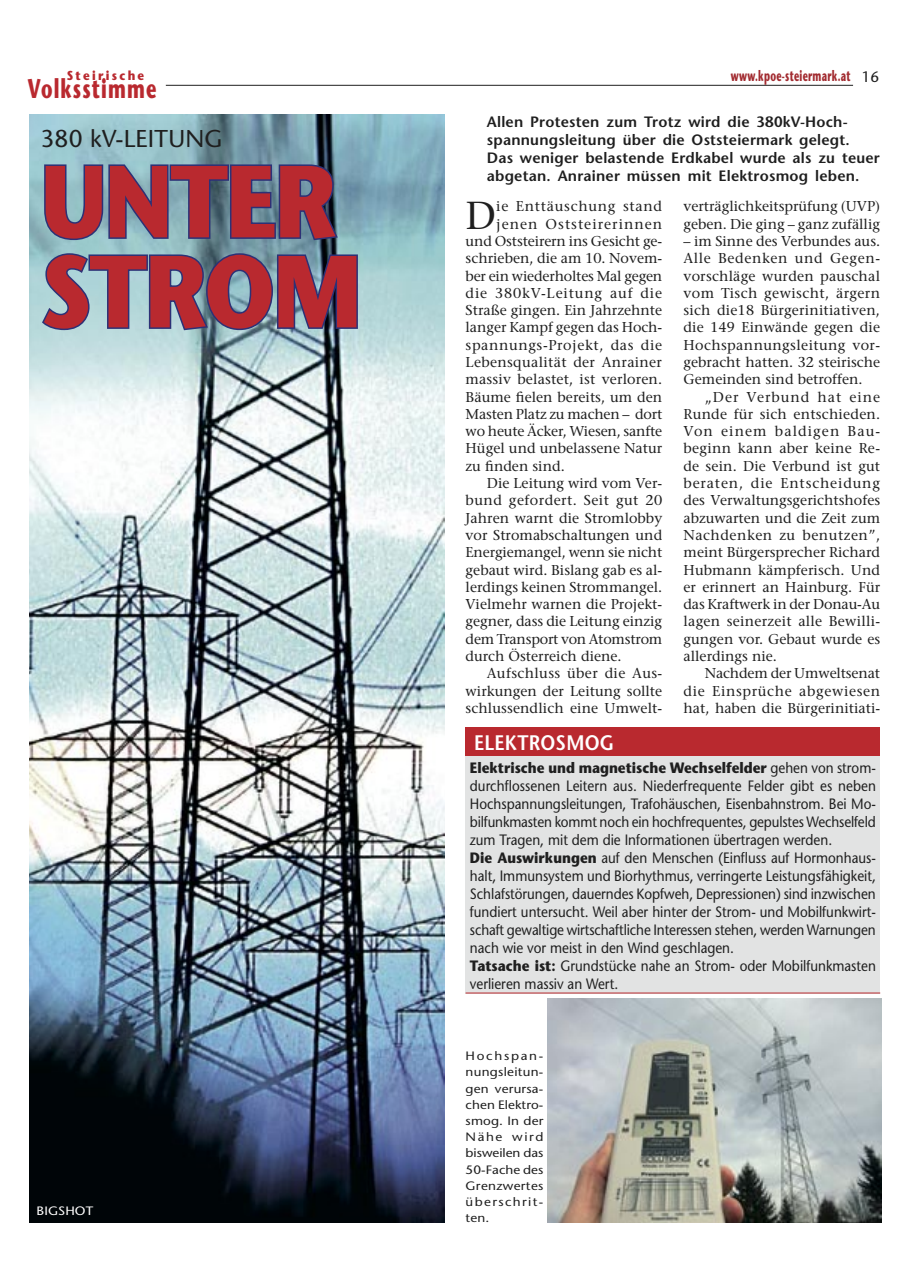
<style>
.page{position:relative;width:910px;height:1276px;background:#fff}
.page>*{position:absolute;margin:0;border:0;box-sizing:border-box;transform-origin:0 0}
.t1{font:700 102px/90px "Stone Sans";letter-spacing:-.025em;color:#b9292f;scale:.9 1}
.t2{font:39px "Stone Serif";color:#1f1f1f}
.t3{font:700 27px "Stone Sans";letter-spacing:.06em;color:#b9292f;scale:.67 1}
.t4{font:24.3px "Stone Sans";letter-spacing:.01em;color:#1f1f1f}
.t5{font:600 21px "Stone Sans";letter-spacing:.01em;color:#fff;scale:.9 1}
.t6{font:15px/18px "Stone Sans";color:#1f1f1f;scale:.9 1}
.t7{font:600 15px/18px "Stone Sans";letter-spacing:.015em;color:#1f1f1f}
.t8{font:700 15px "Stone Sans";letter-spacing:.03em;color:#a22b30;scale:.6 1}
.t9{font:14.25px/17.2px "Stone Serif";color:#1f1f1f;text-align:justify}
.t10{font:14.25px "Stone Serif";letter-spacing:.02em;color:#1f1f1f}
.t11{font:14.25px "Stone Serif";letter-spacing:.04em;color:#1f1f1f}
.t12{font:14.25px "Stone Serif";letter-spacing:.03em;color:#1f1f1f}
.t13{font:14.25px "Stone Serif";letter-spacing:.06em;color:#1f1f1f}
.t14{font:14.25px "Stone Serif";letter-spacing:.025em;color:#1f1f1f}
.t15{font:14.25px "Stone Serif";letter-spacing:.07em;color:#1f1f1f}
.t16{font:14.25px "Stone Serif";letter-spacing:.05em;color:#1f1f1f}
.t17{font:700 12.9px "Stone Sans";letter-spacing:.2em;color:#b9292f;scale:.89 1}
.t18{font:12.15px/16.2px "Stone Sans";letter-spacing:.025em;color:#1f1f1f;text-align:justify;scale:1.11 1}
.t19{font:12.15px "Stone Sans";letter-spacing:.01em;color:#fff;scale:1.11 1}
.s1{font-weight:400;color:#1f1f1f}
.s2{font-weight:700}
</style>
<div class="page">
<hr style="left:166px;top:85px;width:687px;height:1px;background:#1f1f1f">
<img style="left:30px;top:115px;width:414px;height:1107px">
<div style="left:466px;top:755px;width:414px;height:239px;background:#e2e3e3"></div>
<div style="left:466px;top:727px;width:414px;height:28px;background:#b9292f"></div>
<svg style="left:43px;top:163px;width:297px;height:79px;background:#6a889e"></svg>
<svg style="left:40px;top:252px;width:319px;height:80px;background:#819fb2"></svg>
<img style="left:547px;top:998px;width:334px;height:224px">
<hr style="left:466px;top:992px;width:414px;height:1px;background:#b9292f">
<p class="t17" style="left:67px;top:67px;width:89px">Steirische</p>
<h3 class="t3" style="left:28px;top:72px;width:193px">Volksstimme</h3>
<h3 class="t4" style="left:40px;top:124px;width:184px">380 kV-LEITUNG</h3>
<h1 class="t1" style="left:40px;top:155px;width:359px">UNTER<br>STROM</h1>
<p class="t19" style="left:36px;top:1203px;width:53px">BIGSHOT</p>
<p class="t8" style="left:731px;top:66px;width:248px">www.kpoe-steiermark.at <span class="s1">16</span></p>
<p class="t7" style="left:487px;top:112px;width:395px">Allen Protesten zum Trotz wird die 380kV-Hoch&shy;spannungsleitung über die Oststeiermark gelegt.<br>Das weniger belastende Erdkabel wurde als zu teuer abgetan. Anrainer müssen mit Elektrosmog leben.</p>
<h2 class="t2" style="left:466px;top:191px;width:32px">D</h2>
<p class="t16" style="left:496px;top:198px;width:167px">ie Enttäuschung stand</p>
<p class="t15" style="left:496px;top:215px;width:168px">jenen Oststeirerinnen</p>
<p class="t9" style="left:466px;top:232px;width:198px">und Oststeirern ins Gesicht ge-</p>
<p class="t9" style="left:466px;top:249px;width:198px">schrieben, die am 10. Novem-</p>
<p class="t9" style="left:466px;top:267px;width:198px">ber ein wiederholtes Mal gegen</p>
<p class="t13" style="left:466px;top:284px;width:198px">die 380kV-Leitung auf die</p>
<p class="t9" style="left:466px;top:301px;width:198px">Straße gingen. Ein Jahrzehnte</p>
<p class="t9" style="left:466px;top:319px;width:198px">langer Kampf gegen das Hoch-</p>
<p class="t11" style="left:466px;top:336px;width:198px">spannungs-Projekt, das die</p>
<p class="t10" style="left:466px;top:353px;width:198px">Lebensqualität der Anrainer</p>
<p class="t9" style="left:466px;top:370px;width:198px">massiv belastet, ist verloren.</p>
<p class="t9" style="left:466px;top:388px;width:198px">Bäume fielen bereits, um den</p>
<p class="t9" style="left:466px;top:405px;width:198px">Masten Platz zu machen – dort</p>
<p class="t9" style="left:466px;top:422px;width:198px">wo heute Äcker, Wiesen, sanfte</p>
<p class="t9" style="left:466px;top:440px;width:198px">Hügel und unbelassene Natur</p>
<p class="t9" style="left:466px;top:457px;width:101px">zu finden sind.</p>
<p class="t9" style="left:487px;top:474px;width:177px">Die Leitung wird vom Ver-</p>
<p class="t12" style="left:466px;top:491px;width:198px">bund gefordert. Seit gut 20</p>
<p class="t9" style="left:466px;top:509px;width:198px">Jahren warnt die Stromlobby</p>
<p class="t9" style="left:466px;top:526px;width:198px">vor Stromabschaltungen und</p>
<p class="t9" style="left:466px;top:543px;width:198px">Energiemangel, wenn sie nicht</p>
<p class="t9" style="left:466px;top:561px;width:198px">gebaut wird. Bislang gab es al-</p>
<p class="t9" style="left:466px;top:578px;width:198px">lerdings keinen Strommangel.</p>
<p class="t9" style="left:466px;top:595px;width:198px">Vielmehr warnen die Projekt-</p>
<p class="t9" style="left:466px;top:613px;width:198px">gegner, dass die Leitung einzig</p>
<p class="t9" style="left:466px;top:630px;width:198px">dem Transport von Atomstrom</p>
<p class="t9" style="left:466px;top:647px;width:158px">durch Österreich diene.</p>
<p class="t14" style="left:487px;top:664px;width:177px">Aufschluss über die Aus-</p>
<p class="t9" style="left:466px;top:682px;width:198px">wirkungen der Leitung sollte</p>
<p class="t9" style="left:466px;top:699px;width:198px">schlussendlich eine Umwelt-</p>
<h3 class="t5" style="left:474px;top:729px;width:157px">ELEKTROSMOG</h3>
<p class="t9" style="left:683px;top:198px;width:198px">verträglichkeitsprüfung (UVP) geben. Die ging – ganz zufällig</p>
<p class="t9" style="left:683px;top:232px;width:198px">– im Sinne des Verbundes aus.<br>Alle Bedenken und Gegen&shy;vorschläge wurden pauschal vom Tisch gewischt, ärgern sich die18 Bürgerinitiativen, die 149 Einwände gegen die Hochspannungsleitung vor&shy;gebracht hatten. 32 steirische Gemeinden sind betroffen.</p>
<p class="t9" style="left:683px;top:388px;width:198px;text-indent:21px">„Der Verbund hat eine Runde für sich entschieden.<br>Von einem baldigen Bau&shy;beginn kann aber keine Re&shy;de sein. Die Verbund ist gut beraten, die Entscheidung des Verwaltungsgerichtshofes abzuwarten und die Zeit zum Nachdenken zu benutzen”, meint Bürgersprecher Richard Hubmann kämpferisch. Und er erinnert an Hainburg. Für das Kraftwerk in der Donau-Au lagen seinerzeit alle Bewilli&shy;gungen vor. Gebaut wurde es allerdings nie.</p>
<p class="t9" style="left:683px;top:664px;width:198px;text-indent:21px">Nachdem der Umweltsenat die Einsprüche abgewiesen hat, haben die Bürgerinitiati-</p>
<p class="t6" style="left:470px;top:758px;width:453px"><span class="s2">Elektrische und magnetische Wechselfelder</span> gehen von strom&shy;durchflossenen Leitern aus. Niederfrequente Felder gibt es neben Hochspannungsleitungen, Trafohäuschen, Eisenbahnstrom. Bei Mo&shy;bilfunkmasten kommt noch ein hochfrequentes, gepulstes Wechselfeld zum Tragen, mit dem die Informationen übertragen werden.<br><span class="s2">Die Auswirkungen</span> auf den Menschen (Einfluss auf Hormonhaus&shy;halt, Immunsystem und Biorhythmus, verringerte Leistungsfähigkeit, Schlafstörungen, dauerndes Kopfweh, Depressionen) sind inzwischen fundiert untersucht. Weil aber hinter der Strom- und Mobilfunkwirt&shy;schaft gewaltige wirtschaftliche Interessen stehen, werden Warnungen nach wie vor meist in den Wind geschlagen.<br><span class="s2">Tatsache ist:</span> Grundstücke nahe an Strom- oder Mobilfunkmasten verlieren massiv an Wert.</p>
<p class="t18" style="left:466px;top:1047px;width:72px">Hochspan&shy;nungsleitun&shy;gen verursa&shy;chen Elektro&shy;smog. In der Nähe wird bisweilen das 50-Fache des Grenzwertes überschrit&shy;ten.</p>
</div>
